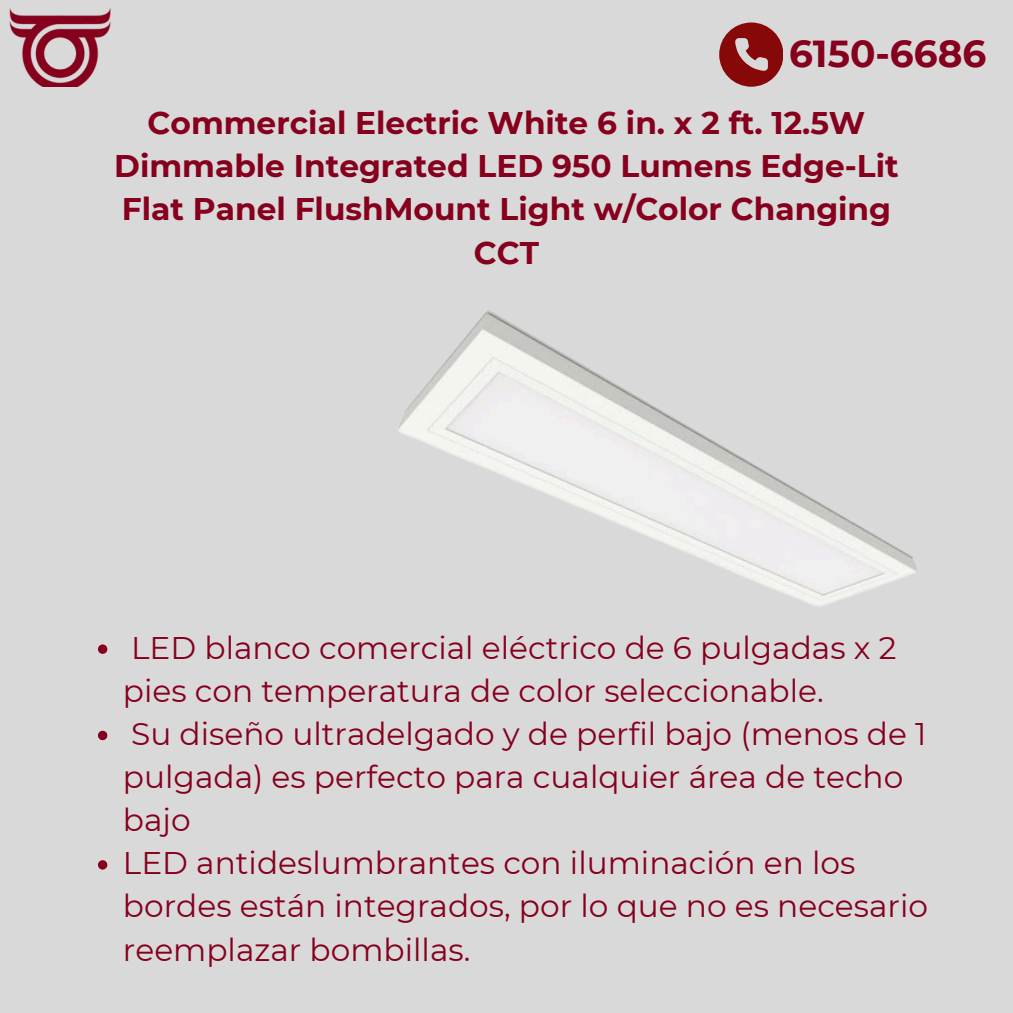
<style>
.page{position:relative;width:1013px;height:1013px;background:#fff}
.page>*{position:absolute;margin:0;border:0;box-sizing:border-box;transform-origin:0 0}
.t1{font:700 37.5px "Montserrat";color:#86001d}
.t2{font:31.25px/43.1px "Montserrat";color:#86001d}
.t3{font:700 31.25px/43.1px "Montserrat";color:#86001d;text-align:center}
</style>
<div class="page">
<div style="left:0;top:0;width:1012px;height:1012px;background:#d9d9d9"></div>
<img style="left:9px;top:8px;width:102px;height:78px">
<svg style="left:719px;top:22px;width:64px;height:64px"></svg>
<img style="left:399px;top:310px;width:518px;height:296px">
<svg style="left:98px;top:644px;width:9px;height:10px"></svg>
<svg style="left:98px;top:730px;width:9px;height:10px"></svg>
<svg style="left:98px;top:860px;width:9px;height:9px"></svg>
<h1 class="t1" style="left:789px;top:30px;width:199px">6150-6686</h1>
<p class="t3" style="left:114px;top:101px;width:786px">Commercial Electric White 6 in. x 2 ft. 12.5W Dimmable Integrated LED 950 Lumens Edge-Lit Flat Panel FlushMount Light w/Color Changing CCT</p>
<h2 class="t2" style="left:123px;top:625px;width:775px">LED blanco comercial eléctrico de 6 pulgadas x 2 pies con temperatura de color seleccionable.</h2>
<p class="t2" style="left:123px;top:712px;width:805px">Su diseño ultradelgado y de perfil bajo (menos de 1 pulgada) es perfecto para cualquier área de techo bajo</p>
<p class="t2" style="left:123px;top:841px;width:806px">LED antideslumbrantes con iluminación en los bordes están integrados, por lo que no es necesario reemplazar bombillas.</p>
</div>
